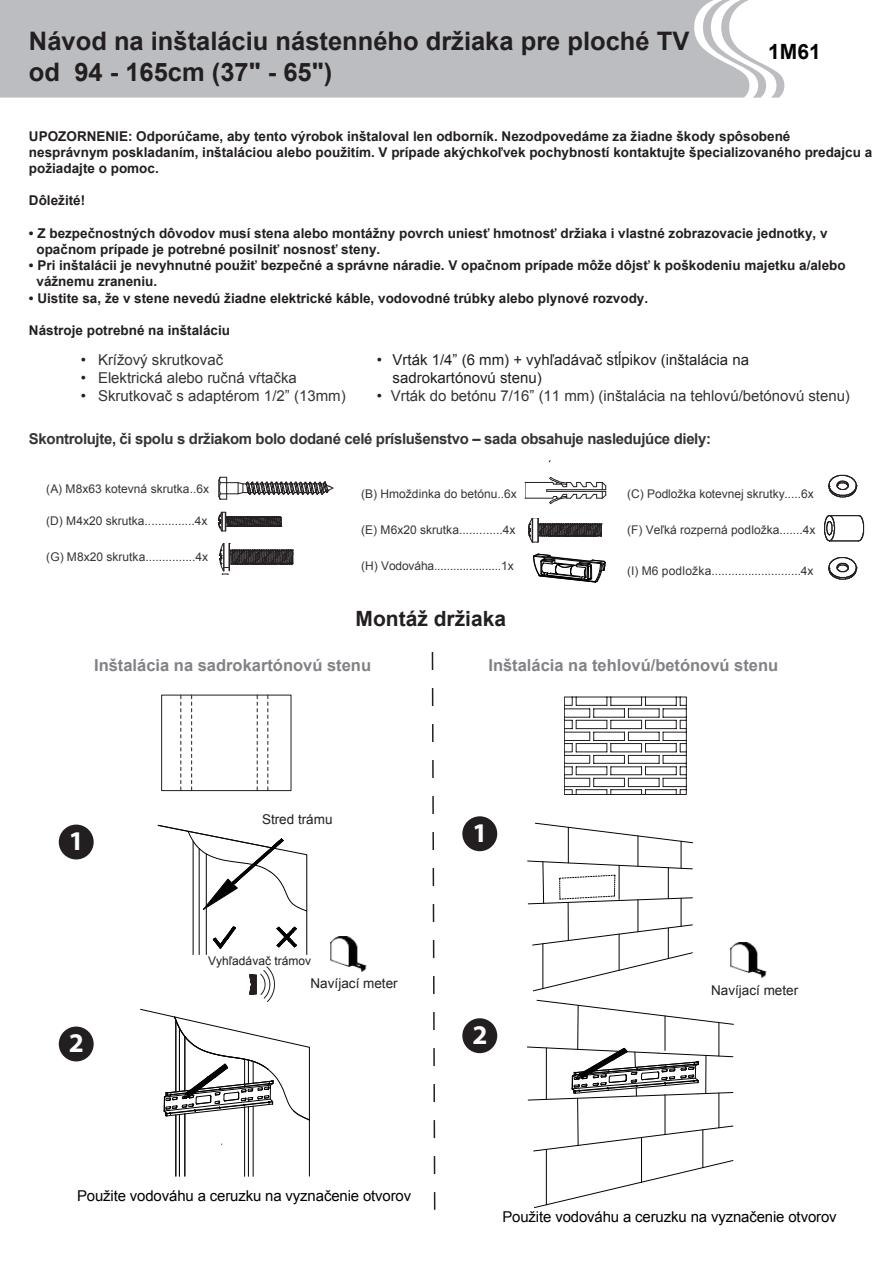
<style>
.page{position:relative;width:893px;height:1263px;background:#fff}
.page>*{position:absolute;margin:0;border:0;box-sizing:border-box;transform-origin:0 0}
.t1{font:700 27.15px "Myriad";color:#fff}
.t2{font:700 25.5px/30.6px "Arial";color:#231f20}
.t3{font:700 21px "Arial";color:#231f20}
.t4{font:700 21px "Arial";color:#030303}
.t5{font:700 16.5px "Arial";color:#808285}
.t6{font:15px "Arial";color:#363536}
.t7{font:700 15px "Arial";letter-spacing:-.025em;color:#363536}
.t8{font:15px "Arial";letter-spacing:-.01em;color:#000}
.t9{font:15px/18px "Arial";color:#231f20}
.t10{font:700 13.5px/16.2px "Arial";color:#231f20}
.t11{font:13.5px "Arial";color:#231f20}
.t12{font:12px "Arial";color:#363536}
.t13{font:12px "Arial";color:#231f20}
.s1{color:#231f20}
</style>
<div class="page">
<svg style="left:564px;top:696px;width:123px;height:99px"></svg>
<img style="left:731px;top:942px;width:36px;height:36px">
<svg style="left:157px;top:825px;width:151px;height:130px"></svg>
<hr style="left:543px;top:944px;width:1px;height:44px;background:#030303">
<hr style="left:619px;top:934px;width:1px;height:36px;background:#030303">
<hr style="left:668px;top:928px;width:1px;height:30px;background:#030303">
<svg style="left:532px;top:952px;width:161px;height:39px"></svg>
<svg style="left:527px;top:822px;width:166px;height:124px"></svg>
<svg style="left:431px;top:652px;width:5px;height:558px"></svg>
<img style="left:330px;top:936px;width:37px;height:36px">
<svg style="left:267px;top:697px;width:1px;height:92px"></svg>
<svg style="left:257px;top:697px;width:1px;height:92px"></svg>
<svg style="left:191px;top:697px;width:1px;height:92px"></svg>
<svg style="left:180px;top:697px;width:1px;height:92px"></svg>
<div style="left:161px;top:695px;width:130px;height:96px;border:1px solid #231f20"></div>
<div style="left:462px;top:816px;width:35px;height:35px;background:#231f20;border-radius:50%"></div>
<div style="left:462px;top:1018px;width:35px;height:35px;background:#231f20;border-radius:50%"></div>
<div style="left:59px;top:824px;width:35px;height:35px;background:#231f20;border-radius:50%"></div>
<div style="left:59px;top:1026px;width:35px;height:35px;background:#231f20;border-radius:50%"></div>
<hr style="left:176px;top:1115px;width:1px;height:61px;background:#030303">
<hr style="left:253px;top:1106px;width:1px;height:70px;background:#030303">
<hr style="left:309px;top:1047px;width:1px;height:129px;background:#030303">
<hr style="left:185px;top:1114px;width:1px;height:62px;background:#030303">
<hr style="left:179px;top:1114px;width:1px;height:62px;background:#030303">
<hr style="left:248px;top:1106px;width:1px;height:70px;background:#030303">
<hr style="left:244px;top:1107px;width:1px;height:69px;background:#030303">
<hr style="left:703px;top:1130px;width:1px;height:37px;background:#030303">
<svg style="left:536px;top:999px;width:198px;height:26px"></svg>
<svg style="left:534px;top:1160px;width:200px;height:48px"></svg>
<hr style="left:577px;top:1005px;width:1px;height:44px;background:#030303">
<hr style="left:665px;top:1016px;width:1px;height:34px;background:#030303">
<hr style="left:641px;top:1137px;width:1px;height:45px;background:#030303">
<hr style="left:546px;top:1149px;width:1px;height:56px;background:#030303">
<hr style="left:719px;top:1022px;width:1px;height:34px;background:#030303">
<svg style="left:527px;top:1046px;width:207px;height:106px"></svg>
<div style="left:0;top:0;width:703px;height:98px;background:#bcbdc0"></div>
<svg style="left:703px;top:0;width:81px;height:98px"></svg>
<svg style="left:140px;top:966px;width:170px;height:155px"></svg>
<hr style="left:253px;top:975px;width:4px;height:19px;background:#231f20">
<svg style="left:219px;top:477px;width:115px;height:23px"></svg>
<svg style="left:525px;top:477px;width:82px;height:28px"></svg>
<svg style="left:218px;top:512px;width:64px;height:20px"></svg>
<hr style="left:829px;top:540px;width:30px;height:1px;background:#231f20">
<hr style="left:829px;top:515px;width:30px;height:1px;background:#231f20">
<svg style="left:858px;top:515px;width:6px;height:27px"></svg>
<svg style="left:824px;top:515px;width:11px;height:27px"></svg>
<svg style="left:528px;top:518px;width:74px;height:25px"></svg>
<svg style="left:219px;top:543px;width:75px;height:32px"></svg>
<svg style="left:533px;top:553px;width:73px;height:30px"></svg>
<svg style="left:829px;top:557px;width:28px;height:23px"></svg>
<svg style="left:829px;top:475px;width:28px;height:23px"></svg>
<h2 class="t2" style="left:29px;top:27px;width:662px">Návod na inštaláciu nástenného držiaka pre ploché TV od 94 - 165cm (37" - 65")</h2>
<h3 class="t4" style="left:768px;top:38px;width:54px">1M61</h3>
<p class="t10" style="left:29px;top:128px;width:845px">UPOZORNENIE: Odporúčame, aby tento výrobok inštaloval len odborník. Nezodpovedáme za žiadne škody spôsobené nesprávnym poskladaním, inštaláciou alebo použitím. V prípade akýchkoľvek pochybností kontaktujte špecializovaného predajcu a požiadajte o pomoc.</p>
<p class="t10" style="left:29px;top:193px;width:58px">Dôležité!</p>
<p class="t10" style="left:36px;top:225px;width:793px;text-indent:-8px">• Z bezpečnostných dôvodov musí stena alebo montážny povrch uniesť hmotnosť držiaka i vlastné zobrazovacie jednotky, v opačnom prípade je potrebné posilniť nosnosť steny.</p>
<p class="t10" style="left:36px;top:258px;width:811px;text-indent:-8px">• Pri inštalácii je nevyhnutné použiť bezpečné a správne náradie. V opačnom prípade môže dôjsť k poškodeniu majetku a/alebo vážnemu zraneniu.</p>
<p class="t10" style="left:29px;top:290px;width:621px">• Uistite sa, že v stene nevedú žiadne elektrické káble, vodovodné trúbky alebo plynové rozvody.</p>
<p class="t10" style="left:29px;top:322px;width:203px">Nástroje potrebné na inštaláciu</p>
<p class="t9" style="left:393px;top:350px;width:358px">Vrták 1/4” (6 mm) + vyhľadávač stĺpikov (inštalácia na sadrokartónovú stenu)</p>
<p class="t6" style="left:81px;top:350px;width:144px"><span class="s1">•</span> Krížový skrutkovač</p>
<p class="t6" style="left:81px;top:368px;width:217px"><span class="s1">•</span> Elektrická alebo ručná vŕtačka</p>
<p class="t6" style="left:81px;top:386px;width:266px"><span class="s1">•</span> Skrutkovač s adaptérom 1/2” (13mm)</p>
<p class="t9" style="left:377px;top:351px;width:7px">•</p>
<p class="t6" style="left:377px;top:386px;width:475px"><span class="s1">•</span> Vrták do betónu 7/16” (11 mm) (inštalácia na tehlovú/betónovú stenu)</p>
<p class="t7" style="left:29px;top:429px;width:684px">Skontrolujte, či spolu s držiakom bolo dodané celé príslušenstvo – sada obsahuje nasledujúce diely:</p>
<p class="t12" style="left:46px;top:481px;width:164px">(A) M8x63 kotevná skrutka..6x</p>
<p class="t12" style="left:361px;top:486px;width:157px">(B) Hmoždinka do betónu..6x</p>
<p class="t12" style="left:627px;top:486px;width:188px">(C) Podložka kotevnej skrutky.....6x</p>
<p class="t12" style="left:46px;top:513px;width:163px">(D) M4x20 skrutka...............4x</p>
<p class="t12" style="left:361px;top:522px;width:156px">(E) M6x20 skrutka.............4x</p>
<p class="t12" style="left:627px;top:522px;width:190px">(F) Veľká rozperná podložka.......4x</p>
<p class="t12" style="left:46px;top:549px;width:163px">(G) M8x20 skrutka...............4x</p>
<p class="t12" style="left:361px;top:558px;width:154px">(H) Vodováha.....................1x</p>
<p class="t12" style="left:627px;top:563px;width:188px">(I) M6 podložka...........................4x</p>
<h3 class="t3" style="left:356px;top:605px;width:152px">Montáž držiaka</h3>
<p class="t5" style="left:94px;top:654px;width:278px">Inštalácia na sadrokartónovú stenu</p>
<p class="t5" style="left:488px;top:654px;width:291px">Inštalácia na tehlovú/betónovú stenu</p>
<h1 class="t1" style="left:69px;top:827px;width:17px">1</h1>
<h1 class="t1" style="left:69px;top:1029px;width:17px">2</h1>
<p class="t11" style="left:262px;top:811px;width:72px">Stred trámu</p>
<p class="t13" style="left:208px;top:952px;width:104px">Vyhľadávač trámov</p>
<p class="t11" style="left:311px;top:974px;width:89px">Navíjací meter</p>
<h1 class="t1" style="left:472px;top:818px;width:17px">1</h1>
<h1 class="t1" style="left:472px;top:1020px;width:17px">2</h1>
<p class="t11" style="left:711px;top:981px;width:89px">Navíjací meter</p>
<p class="t8" style="left:77px;top:1186px;width:336px">Použite vodováhu a ceruzku na vyznačenie otvorov</p>
<p class="t8" style="left:502px;top:1207px;width:336px">Použite vodováhu a ceruzku na vyznačenie otvorov</p>
</div>
